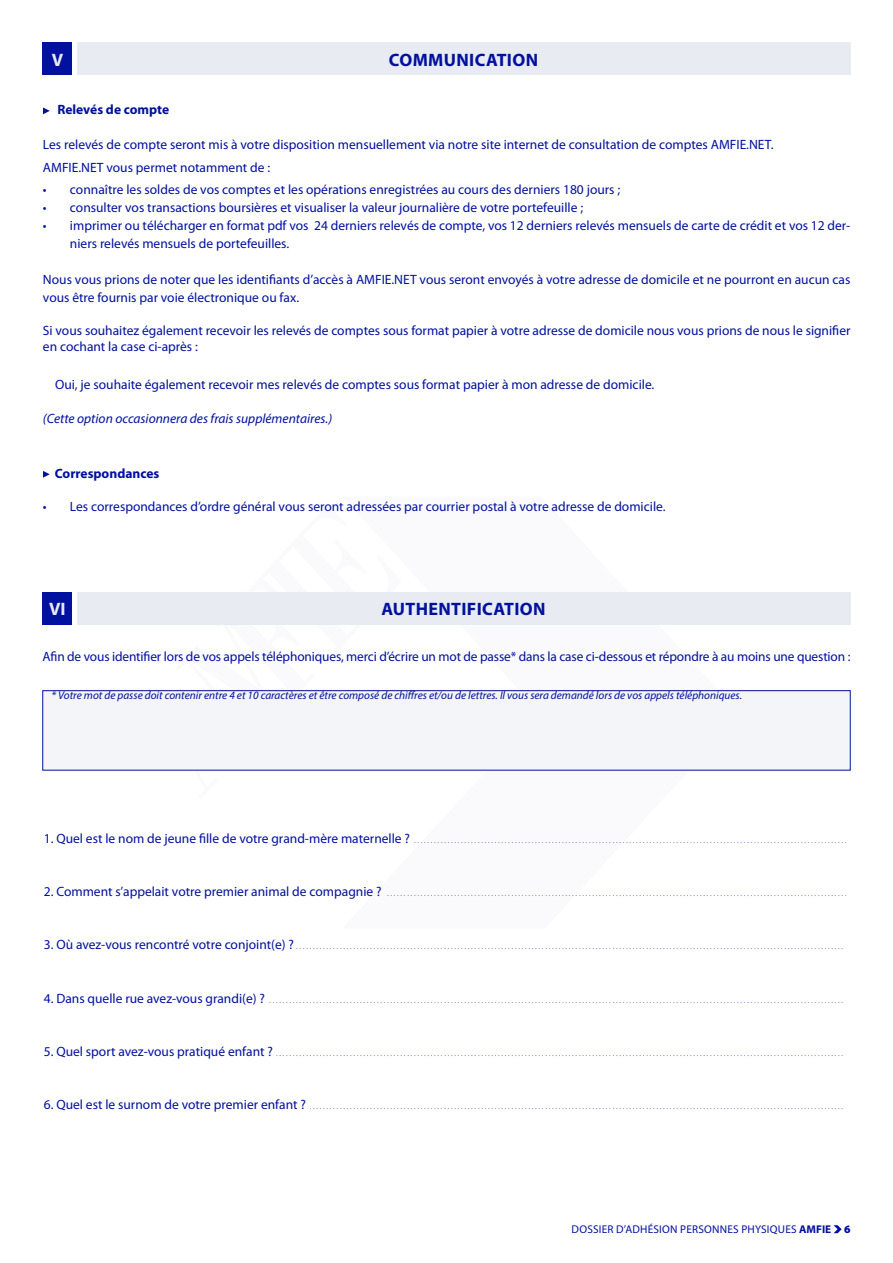
<style>
.page{position:relative;width:893px;height:1263px;background:#fff}
.page>*{position:absolute;margin:0;border:0;box-sizing:border-box;transform-origin:0 0}
.t1{font:700 18px "Myriad Pro";letter-spacing:.02em;color:#00109f}
.t2{font:700 18px "Myriad Pro";color:#e9ebf2}
.t3{font:13.5px/18px "Myriad Pro";color:#00109f}
.t4{font:italic 13.5px "Myriad Pro";color:#00109f}
.t5{font:700 13.5px "Myriad Pro";color:#00109f}
.t6{font:italic 11.25px "Myriad Pro";color:#00109f}
.t7{font:11.25px "Myriad Pro";letter-spacing:.02em;color:#00109f}
.t8{font:300 9px "Myriad Pro";color:#00109f}
.s1{font-weight:400;font-size:13.5px}
.s2{font-weight:700}
.s3{font-weight:900}
</style>
<div class="page">
<svg style="left:834px;top:1225px;width:8px;height:8px"></svg>
<div style="left:77px;top:43px;width:773px;height:32px;background:#e9ebf2"></div>
<div style="left:43px;top:43px;width:29px;height:32px;background:#00109f"></div>
<svg style="left:43px;top:107px;width:7px;height:7px"></svg>
<svg style="left:43px;top:471px;width:7px;height:7px"></svg>
<div style="left:43px;top:691px;width:807px;height:79px;background:#f3f5f8"></div>
<div style="left:43px;top:690px;width:807px;height:80px;border:1px solid #00109f"></div>
<div style="left:77px;top:592px;width:773px;height:33px;background:#e9ebf2"></div>
<div style="left:43px;top:592px;width:29px;height:33px;background:#00109f"></div>
<h1 class="t2" style="left:52px;top:50px;width:13px">V</h1>
<h1 class="t1" style="left:389px;top:50px;width:151px">COMMUNICATION</h1>
<h2 class="t5" style="left:57px;top:102px;width:113px">Relevés de compte</h2>
<h2 class="t3" style="left:43px;top:133px;width:732px;line-height:22.2px">Les relevés de compte seront mis à votre disposition mensuellement via notre site internet de consultation de comptes AMFIE.NET.<br>AMFIE.NET vous permet notamment de :</h2>
<h2 class="t3" style="left:43px;top:180px;width:579px">• connaître les soldes de vos comptes et les opérations enregistrées au cours des derniers 180 jours ;</h2>
<h2 class="t3" style="left:43px;top:198px;width:542px">• consulter vos transactions boursières et visualiser la valeur journalière de votre portefeuille ;</h2>
<h2 class="t3" style="left:70px;top:216px;width:782px;text-indent:-27px">• imprimer ou télécharger en format pdf vos 24 derniers relevés de compte, vos 12 derniers relevés mensuels de carte de crédit et vos 12 der&shy;niers relevés mensuels de portefeuilles.</h2>
<h2 class="t3" style="left:43px;top:270px;width:809px">Nous vous prions de noter que les identifiants d’accès à AMFIE.NET vous seront envoyés à votre adresse de domicile et ne pourront en aucun cas vous être fournis par voie électronique ou fax.</h2>
<h2 class="t3" style="left:43px;top:322px;width:809px;line-height:16.2px">Si vous souhaitez également recevoir les relevés de comptes sous format papier à votre adresse de domicile nous vous prions de nous le signifier en cochant la case ci-après :</h2>
<h2 class="t3" style="left:55px;top:375px;width:601px">Oui, je souhaite également recevoir mes relevés de comptes sous format papier à mon adresse de domicile.</h2>
<h2 class="t4" style="left:43px;top:410px;width:291px">(Cette option occasionnera des frais supplémentaires.)</h2>
<h2 class="t5" style="left:55px;top:466px;width:106px">Correspondances</h2>
<h2 class="t3" style="left:43px;top:497px;width:624px">• Les correspondances d’ordre général vous seront adressées par courrier postal à votre adresse de domicile.</h2>
<h1 class="t2" style="left:49px;top:599px;width:18px">VI</h1>
<h1 class="t1" style="left:381px;top:599px;width:166px">AUTHENTIFICATION</h1>
<h2 class="t3" style="left:43px;top:648px;width:809px">Afin de vous identifier lors de vos appels téléphoniques, merci d’écrire un mot de passe* dans la case ci-dessous et répondre à au moins une question :</h2>
<p class="t6" style="left:51px;top:689px;width:692px">* Votre mot de passe doit contenir entre 4 et 10 caractères et être composé de chiffres et/ou de lettres. Il vous sera demandé lors de vos appels téléphoniques.</p>
<p class="t8" style="left:44px;top:835px;width:804px"><span class="s1">1. Quel est le nom de jeune fille de votre grand-mère maternelle ?</span> .................................................................................................................................</p>
<p class="t8" style="left:44px;top:888px;width:804px"><span class="s1">2. Comment s’appelait votre premier animal de compagnie ?</span> .........................................................................................................................................</p>
<p class="t8" style="left:44px;top:941px;width:801px"><span class="s1">3. Où avez-vous rencontré votre conjoint(e) ?</span>...................................................................................................................................................................</p>
<p class="t8" style="left:44px;top:994px;width:801px"><span class="s1">4. Dans quelle rue avez-vous grandi(e) ?</span> ...........................................................................................................................................................................</p>
<p class="t8" style="left:44px;top:1047px;width:801px"><span class="s1">5. Quel sport avez-vous pratiqué enfant ?</span> .........................................................................................................................................................................</p>
<p class="t8" style="left:44px;top:1100px;width:801px"><span class="s1">6. Quel est le surnom de votre premier enfant ?</span> ...............................................................................................................................................................</p>
<p class="t7" style="left:572px;top:1222px;width:280px">DOSSIER D’ADHÉSION PERSONNES PHYSIQUES <span class="s2">AMFIE</span> <span class="s3">6</span></p>
</div>
